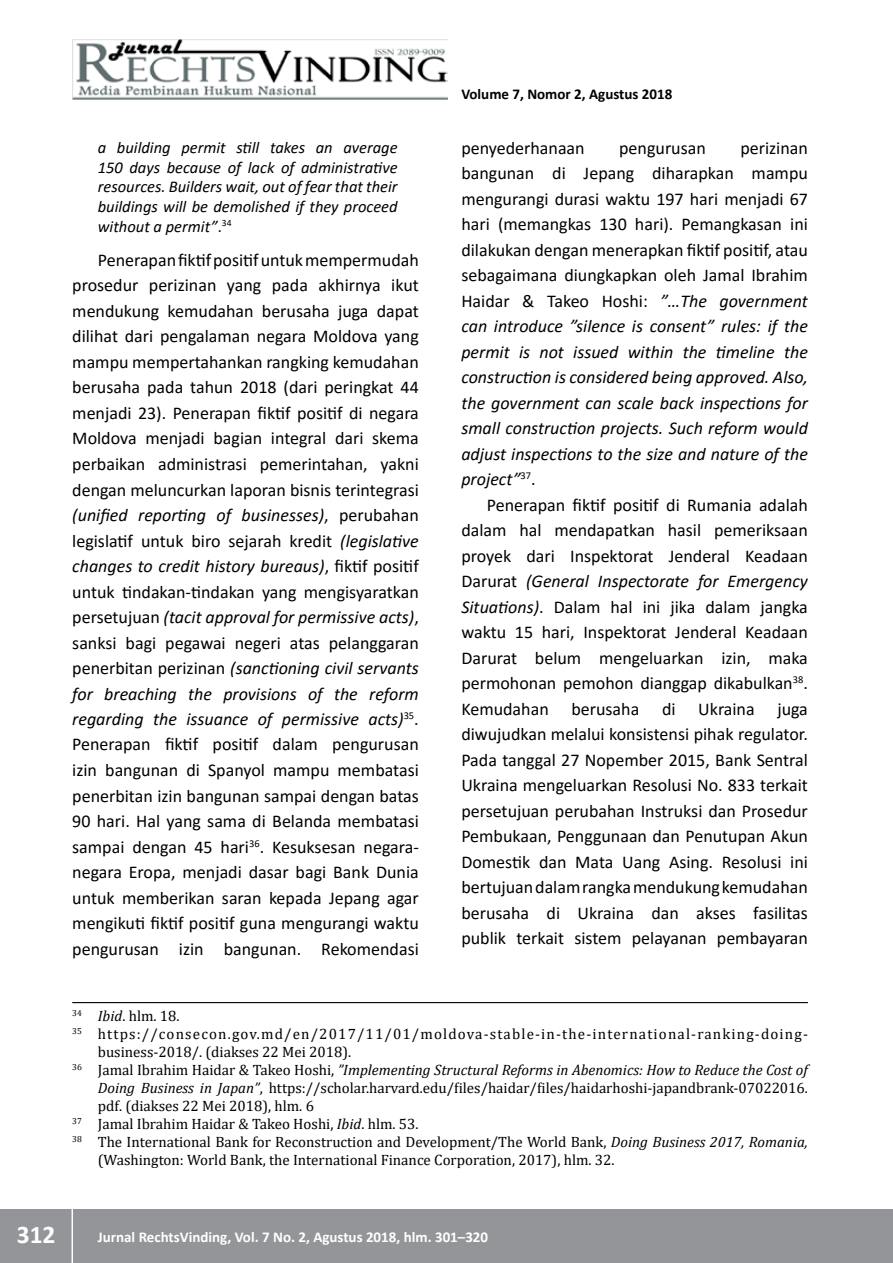
<style>
.page{position:relative;width:893px;height:1263px;background:#fff}
.page>*{position:absolute;margin:0;border:0;box-sizing:border-box;transform-origin:0 0}
.t1{font:700 25.5px "Calibri";color:#fff}
.t2{font:18px/25.5px "Calibri";color:#000;text-align:justify}
.t3{font:italic 18px/25.5px "Calibri";color:#000;text-align:justify}
.t4{font:italic 16.5px/19.8px "Calibri";color:#000;text-align:justify}
.t5{font:15px "Cambria";color:#000}
.t6{font:italic 15px "Cambria";color:#000}
.t7{font:15px "Cambria";letter-spacing:.075em;color:#000}
.t8{font:700 15px "Calibri";color:#fff}
.t9{font:700 15px "Calibri";color:#000}
.s1{font-style:normal}
.s2{font-style:italic}
</style>
<div class="page">
<div style="left:0;top:1209px;width:893px;height:54px;background:#939598"></div>
<hr style="left:72px;top:1206px;width:1px;height:57px;background:#fff">
<img style="left:72px;top:39px;width:375px;height:60px">
<hr style="left:72px;top:1002px;width:736px;height:1px;background:#000">
<p class="t4" style="left:98px;top:137px;width:301px">a building permit still takes an average 150 days because of lack of administrative resources. Builders wait, out of fear that their buildings will be demolished if they proceed without a permit”<span class="s1">.</span><sup>34</sup></p>
<p class="t2" style="left:72px;top:247px;width:348px;text-indent:26px">Penerapan fiktif positif untuk mempermudah prosedur perizinan yang pada akhirnya ikut mendukung kemudahan berusaha juga dapat dilihat dari pengalaman negara Moldova yang mampu mempertahankan rangking kemudahan berusaha pada tahun 2018 (dari peringkat 44 menjadi 23). Penerapan fiktif positif di negara Moldova menjadi bagian integral dari skema perbaikan administrasi pemerintahan, yakni dengan meluncurkan laporan bisnis terintegrasi <span class="s2">(unified reporting of businesses)</span>, perubahan legislatif untuk biro sejarah kredit <span class="s2">(legislative changes to credit history bureaus)</span>, fiktif positif untuk tindakan-tindakan yang mengisyaratkan persetujuan <span class="s2">(tacit approval for permissive acts)</span>, sanksi bagi pegawai negeri atas pelanggaran penerbitan perizinan <span class="s2">(sanctioning civil servants for breaching the provisions of the reform regarding the issuance of permissive acts)</span><sup>35</sup>.<br>Penerapan fiktif positif dalam pengurusan izin bangunan di Spanyol mampu membatasi penerbitan izin bangunan sampai dengan batas 90 hari. Hal yang sama di Belanda membatasi sampai dengan 45 hari<sup>36</sup>. Kesuksesan negara&shy;negara Eropa, menjadi dasar bagi Bank Dunia untuk memberikan saran kepada Jepang agar mengikuti fiktif positif guna mengurangi waktu pengurusan izin bangunan. Rekomendasi</p>
<p class="t9" style="left:461px;top:84px;width:212px">Volume 7, Nomor 2, Agustus 2018</p>
<p class="t2" style="left:461px;top:135px;width:125px">penyederhanaan</p>
<p class="t2" style="left:619px;top:135px;width:88px">pengurusan</p>
<p class="t3" style="left:461px;top:134px;width:348px;text-indent:279px"><span class="s1">perizinan bangunan di Jepang diharapkan mampu mengurangi durasi waktu 197 hari menjadi 67 hari (memangkas 130 hari). Pemangkasan ini dilakukan dengan menerapkan fiktif positif, atau sebagaimana diungkapkan oleh Jamal Ibrahim Haidar &amp; Takeo Hoshi:</span> ”…The government can introduce ”silence is consent” rules: if the permit is not issued within the timeline the construction is considered being approved. Also, the government can scale back inspections for small construction projects. Such reform would adjust inspections to the size and nature of the project”<sup>37</sup><span class="s1">.</span></p>
<p class="t2" style="left:461px;top:492px;width:348px;text-indent:26px">Penerapan fiktif positif di Rumania adalah dalam hal mendapatkan hasil pemeriksaan proyek dari Inspektorat Jenderal Keadaan Darurat <span class="s2">(General Inspectorate for Emergency Situations)</span>. Dalam hal ini jika dalam jangka waktu 15 hari, Inspektorat Jenderal Keadaan Darurat belum mengeluarkan izin, maka permohonan pemohon dianggap dikabulkan<sup>38</sup>.<br>Kemudahan</p>
<p class="t2" style="left:571px;top:696px;width:69px">berusaha</p>
<p class="t2" style="left:662px;top:696px;width:15px">di</p>
<p class="t2" style="left:698px;top:696px;width:58px">Ukraina</p>
<p class="t2" style="left:461px;top:696px;width:348px;text-indent:316px">juga diwujudkan melalui konsistensi pihak regulator.<br>Pada tanggal 27 Nopember 2015, Bank Sentral Ukraina mengeluarkan Resolusi No. 833 terkait persetujuan perubahan Instruksi dan Prosedur Pembukaan, Penggunaan dan Penutupan Akun Domestik dan Mata Uang Asing. Resolusi ini bertujuan dalam rangka mendukung kemudahan berusaha di Ukraina dan akses fasilitas publik terkait sistem pelayanan pembayaran</p>
<p class="t5" style="left:72px;top:1007px;width:109px"><sup>34</sup> <span class="s2">Ibid</span>. hlm. 18.</p>
<p class="t7" style="left:72px;top:1025px;width:737px"><sup>35</sup> https://consecon.gov.md/en/2017/11/01/moldova-stable-in-the-international-ranking-doing-</p>
<p class="t5" style="left:98px;top:1043px;width:255px">business-2018/. (diakses 22 Mei 2018).</p>
<p class="t6" style="left:72px;top:1059px;width:737px"><sup>36</sup> <span class="s1">Jamal Ibrahim Haidar &amp; Takeo Hoshi,</span> ”Implementing Structural Reforms in Abenomics: How to Reduce the Cost of</p>
<p class="t5" style="left:98px;top:1079px;width:712px"><span class="s2">Doing Business in Japan”</span>, https://scholar.harvard.edu/files/haidar/files/haidarhoshi-japandbrank-07022016.</p>
<p class="t5" style="left:98px;top:1097px;width:218px">pdf. (diakses 22 Mei 2018), hlm. 6</p>
<p class="t5" style="left:72px;top:1115px;width:348px"><sup>37</sup> Jamal Ibrahim Haidar &amp; Takeo Hoshi, <span class="s2">Ibid</span>. hlm. 53.</p>
<p class="t5" style="left:72px;top:1133px;width:737px"><sup>38</sup> The International Bank for Reconstruction and Development/The World Bank, <span class="s2">Doing Business 2017, Romania,</span></p>
<p class="t5" style="left:98px;top:1151px;width:518px">(Washington: World Bank, the International Finance Corporation, 2017), hlm. 32.</p>
<h1 class="t1" style="left:17px;top:1216px;width:40px">312</h1>
<p class="t8" style="left:98px;top:1227px;width:392px">Jurnal RechtsVinding, Vol. 7 No. 2, Agustus 2018, hlm. 301–320</p>
</div>
